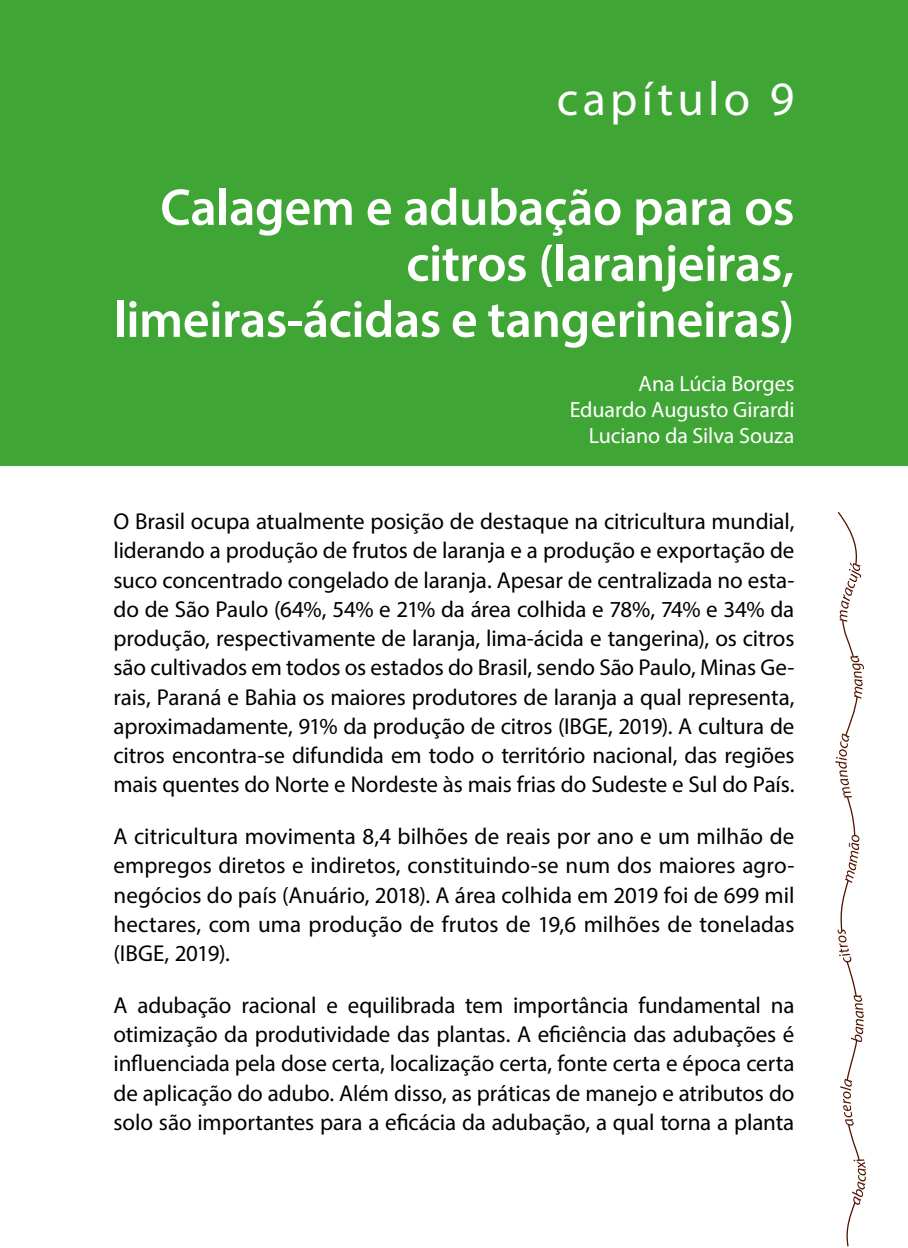
<style>
.page{position:relative;width:908px;height:1248px;background:#fff}
.page>*{position:absolute;margin:0;border:0;box-sizing:border-box;transform-origin:0 0}
.t1{font:600 52px/56px "Myriad Pro";letter-spacing:-.01em;color:#fff;text-align:right}
.t2{font:48px "Myriad Pro";letter-spacing:.09em;color:#fff}
.t3{font:23px/29.2px "Myriad Pro";letter-spacing:-.005em;color:#000;text-align:justify}
.t4{font:22px/26px "Myriad Pro";letter-spacing:-.005em;color:#fff;text-align:right}
</style>
<div class="page">
<div style="left:0;top:0;width:907px;height:466px;background:#3fa535"></div>
<svg style="left:835px;top:512px;width:30px;height:735px"></svg>
<h2 class="t2" style="left:556px;top:70px;width:239px">capítulo 9</h2>
<h1 class="t1" style="left:113px;top:178px;width:682px">Calagem e adubação para os citros (laranjeiras, limeiras-ácidas e tangerineiras)</h1>
<p class="t4" style="left:569px;top:370px;width:226px">Ana Lúcia Borges<br>Eduardo Augusto Girardi<br>Luciano da Silva Souza</p>
<p class="t3" style="left:113px;top:506px;width:682px">O Brasil ocupa atualmente posição de destaque na citricultura mundial, liderando a produção de frutos de laranja e a produção e exportação de suco concentrado congelado de laranja. Apesar de centralizada no esta&shy;do de São Paulo (64%, 54% e 21% da área colhida e 78%, 74% e 34% da produção, respectivamente de laranja, lima-ácida e tangerina), os citros são cultivados em todos os estados do Brasil, sendo São Paulo, Minas Ge&shy;rais, Paraná e Bahia os maiores produtores de laranja a qual representa, aproximadamente, 91% da produção de citros (IBGE, 2019). A cultura de citros encontra-se difundida em todo o território nacional, das regiões mais quentes do Norte e Nordeste às mais frias do Sudeste e Sul do País.</p>
<p class="t3" style="left:113px;top:821px;width:682px">A citricultura movimenta 8,4 bilhões de reais por ano e um milhão de empregos diretos e indiretos, constituindo-se num dos maiores agro&shy;negócios do país (Anuário, 2018). A área colhida em 2019 foi de 699 mil hectares, com uma produção de frutos de 19,6 milhões de toneladas (IBGE, 2019).</p>
<p class="t3" style="left:113px;top:990px;width:682px">A adubação racional e equilibrada tem importância fundamental na otimização da produtividade das plantas. A eficiência das adubações é influenciada pela dose certa, localização certa, fonte certa e época certa de aplicação do adubo. Além disso, as práticas de manejo e atributos do solo são importantes para a eficácia da adubação, a qual torna a planta</p>
</div>
